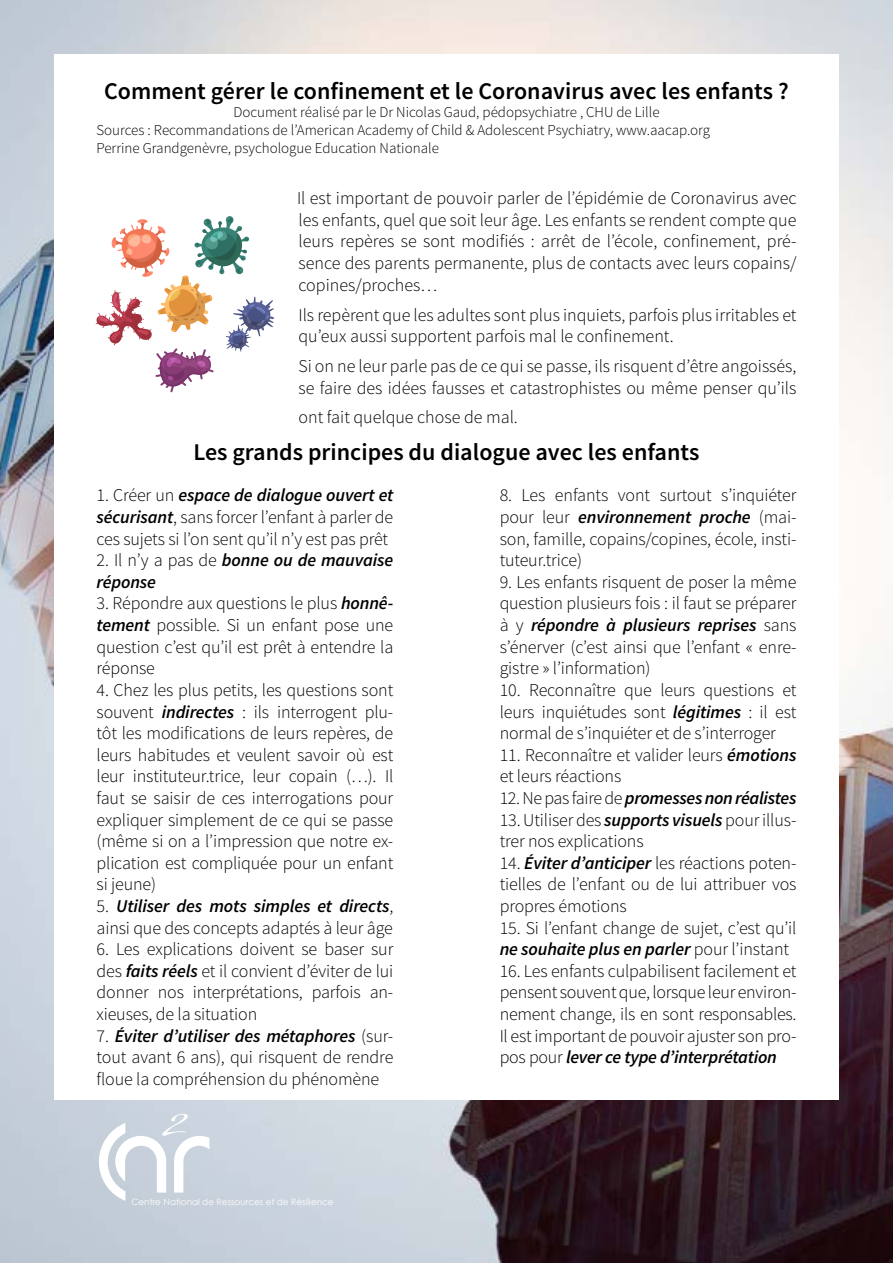
<style>
.page{position:relative;width:893px;height:1263px;background:#fff}
.page>*{position:absolute;margin:0;border:0;box-sizing:border-box;transform-origin:0 0}
.t1{font:25.05px "Stingray";color:#fff}
.t2{font:600 24px "Source Sans Pro";color:#000}
.t3{font:300 18px/21.6px "Source Sans Pro";letter-spacing:-.005em;color:#000;text-align:justify}
.t4{font:italic 600 18px/21.6px "Source Sans Pro";letter-spacing:-.015em;color:#000}
.t5{font:300 15px/18px "Source Sans Pro";color:#000}
.t6{font:8.85px "Century Gothic";color:#fff}
.s1{font-weight:600;font-style:italic}
.s2{font-weight:300;font-style:normal}
</style>
<div class="page">
<img style="left:0;top:0;width:893px;height:1263px">
<div style="left:54px;top:54px;width:785px;height:1045px;background:#fff"></div>
<svg style="left:99px;top:1123px;width:67px;height:78px"></svg>
<svg style="left:174px;top:1136px;width:35px;height:56px"></svg>
<svg style="left:96px;top:216px;width:178px;height:176px"></svg>
<h2 class="t2" style="left:104px;top:75px;width:686px">Comment gérer le confinement et le Coronavirus avec les enfants ?</h2>
<p class="t5" style="left:97px;top:103px;width:615px;text-indent:137px">Document réalisé par le Dr Nicolas Gaud, pédopsychiatre , CHU de Lille<br>Sources : Recommandations de l’American Academy of Child &amp; Adolescent Psychiatry, www.aacap.org<br>Perrine Grandgenèvre, psychologue Education Nationale</p>
<p class="t3" style="left:297px;top:188px;width:501px">Il est important de pouvoir parler de l’épidémie de Coronavirus avec les enfants, quel que soit leur âge. Les enfants se rendent compte que leurs repères se sont modifiés : arrêt de l’école, confinement, pré&shy;sence des parents permanente, plus de contacts avec leurs copains/ copines/proches…</p>
<p class="t3" style="left:298px;top:304px;width:499px">Ils repèrent que les adultes sont plus inquiets, parfois plus irritables et qu’eux aussi supportent parfois mal le confinement.</p>
<p class="t3" style="left:298px;top:356px;width:499px">Si on ne leur parle pas de ce qui se passe, ils risquent d’être angoissés, se faire des idées fausses et catastrophistes ou même penser qu’ils</p>
<p class="t3" style="left:298px;top:406px;width:221px">ont fait quelque chose de mal.</p>
<h2 class="t2" style="left:193px;top:437px;width:508px">Les grands principes du dialogue avec les enfants</h2>
<p class="t3" style="left:97px;top:485px;width:298px">1. Créer un <span class="s1">espace de dialogue ouvert et sécurisant</span>, sans forcer l’enfant à parler de ces sujets si l’on sent qu’il n’y est pas prêt</p>
<p class="t4" style="left:97px;top:549px;width:298px"><span class="s2">2. Il n’y a pas de</span> bonne ou de mauvaise réponse</p>
<p class="t3" style="left:97px;top:593px;width:298px">3. Répondre aux questions le plus <span class="s1">honnê&shy;tement</span> possible. Si un enfant pose une question c’est qu’il est prêt à entendre la réponse</p>
<p class="t3" style="left:97px;top:679px;width:298px">4. Chez les plus petits, les questions sont souvent <span class="s1">indirectes</span> : ils interrogent plu&shy;tôt les modifications de leurs repères, de leurs habitudes et veulent savoir où est leur instituteur.trice, leur copain (…). Il faut se saisir de ces interrogations pour expliquer simplement de ce qui se passe (même si on a l’impression que notre ex&shy;plication est compliquée pour un enfant si jeune)</p>
<p class="t3" style="left:97px;top:895px;width:298px">5. <span class="s1">Utiliser des mots simples et directs</span>, ainsi que des concepts adaptés à leur âge</p>
<p class="t3" style="left:97px;top:938px;width:298px">6. Les explications doivent se baser sur des <span class="s1">faits réels</span> et il convient d’éviter de lui donner nos interprétations, parfois an&shy;xieuses, de la situation</p>
<p class="t3" style="left:97px;top:1025px;width:298px">7. <span class="s1">Éviter d’utiliser des métaphores</span> (sur&shy;tout avant 6 ans), qui risquent de rendre floue la compréhension du phénomène</p>
<h1 class="t1" style="left:166px;top:1107px;width:21px">2</h1>
<p class="t6" style="left:131px;top:1196px;width:204px">Centre National de Ressources et de Résilience</p>
<p class="t3" style="left:500px;top:485px;width:298px">8. Les enfants vont surtout s’inquiéter pour leur <span class="s1">environnement proche</span> (mai&shy;son, famille, copains/copines, école, insti&shy;tuteur.trice)</p>
<p class="t3" style="left:500px;top:571px;width:298px">9. Les enfants risquent de poser la même question plusieurs fois : il faut se préparer à y <span class="s1">répondre à plusieurs reprises</span> sans s’énerver (c’est ainsi que l’enfant « enre&shy;gistre » l’information)</p>
<p class="t3" style="left:500px;top:679px;width:298px">10. Reconnaître que leurs questions et leurs inquiétudes sont <span class="s1">légitimes</span> : il est normal de s’inquiéter et de s’interroger</p>
<p class="t3" style="left:500px;top:744px;width:298px">11. Reconnaître et valider leurs <span class="s1">émotions </span>et leurs réactions</p>
<p class="t4" style="left:500px;top:787px;width:298px"><span class="s2">12. Ne pas faire de</span> promesses non réalistes</p>
<p class="t3" style="left:500px;top:809px;width:298px">13. Utiliser des <span class="s1">supports visuels</span> pour illus&shy;trer nos explications</p>
<p class="t3" style="left:500px;top:852px;width:298px">14. <span class="s1">Éviter d’anticiper</span> les réactions poten&shy;tielles de l’enfant ou de lui attribuer vos propres émotions</p>
<p class="t3" style="left:500px;top:917px;width:298px">15. Si l’enfant change de sujet, c’est qu’il <span class="s1">ne souhaite plus en parler</span> pour l’instant</p>
<p class="t3" style="left:500px;top:960px;width:298px">16. Les enfants culpabilisent facilement et pensent souvent que, lorsque leur environ&shy;nement change, ils en sont responsables.<br>Il est important de pouvoir ajuster son pro&shy;pos pour <span class="s1">lever ce type d’interprétation</span></p>
</div>
